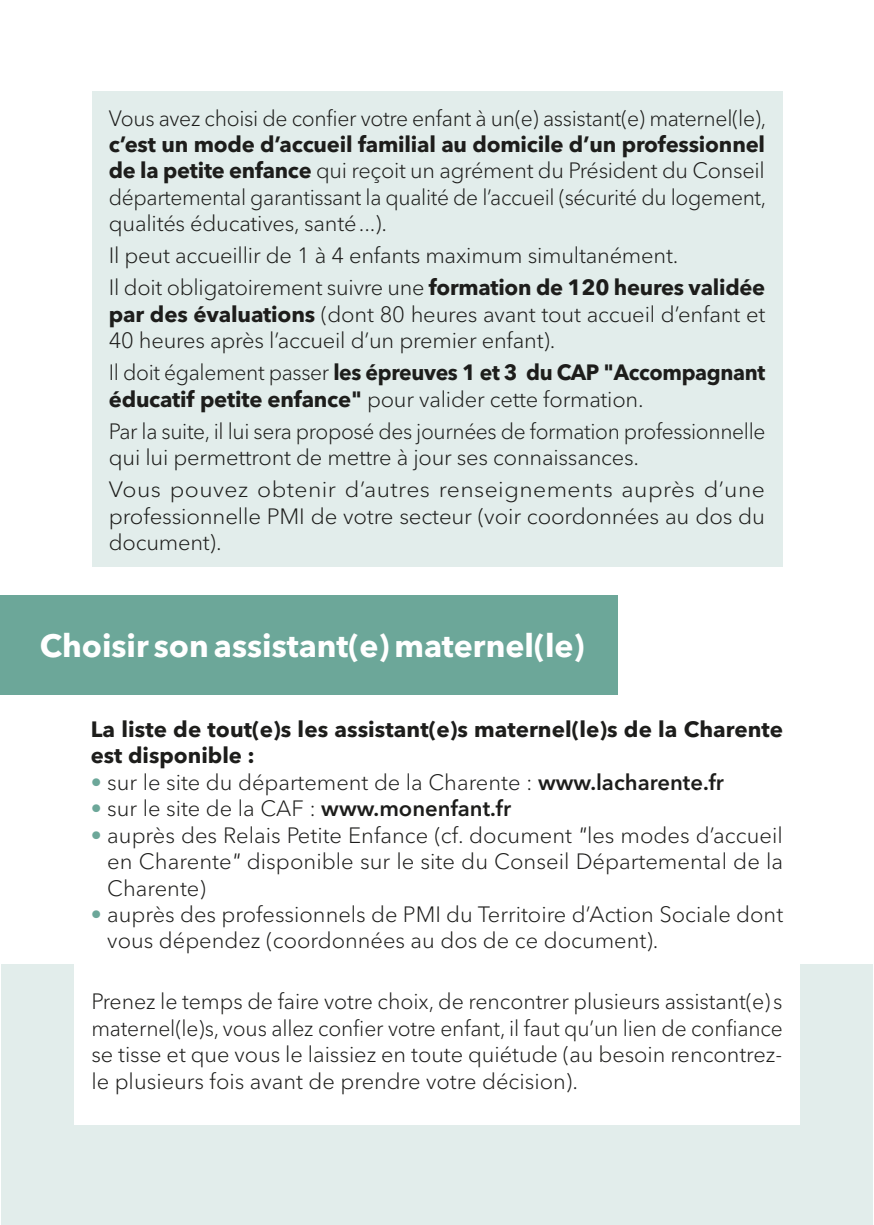
<style>
.page{position:relative;width:874px;height:1225px;background:#fff}
.page>*{position:absolute;margin:0;border:0;box-sizing:border-box;transform-origin:0 0}
.t1{font:700 32px "Avenir Next LT Pro";color:#fff}
.t2{font:300 22px/26.4px "Avenir Next LT Pro";letter-spacing:-.01em;color:#1d1d1b;text-align:justify}
.t3{font:300 22px/26.4px "Avenir Next LT Pro";letter-spacing:-.01em;color:#1d1d1b;text-align:justify;scale:1.05 1}
.t4{font:300 22px/26.4px "Avenir Next LT Pro";letter-spacing:-.01em;color:#1d1d1b;scale:.96 1}
.t5{font:700 22px/26.4px "Avenir Next LT Pro";color:#1d1d1b;scale:.96 1}
.t6{font:700 22px/26.4px "Avenir Next LT Pro";color:#1d1d1b}
.s1{font-weight:700}
.s2{font-weight:300}
.s3{color:#6ca799}
.s4{font-weight:600}
.s5{font-weight:400;font-style:italic}
</style>
<div class="page">
<div style="left:1px;top:964px;width:871px;height:261px;background:#e2edeb"></div>
<div style="left:92px;top:92px;width:689px;height:475px;background:#e2edeb"></div>
<div style="left:0;top:595px;width:617px;height:99px;background:#6ca799"></div>
<div style="left:74px;top:956px;width:725px;height:168px;background:#fff"></div>
<p class="t2" style="left:109px;top:105px;width:658px">Vous avez choisi de confier votre enfant à un(e) assistant(e) maternel(le),</p>
<p class="t2" style="left:109px;top:131px;width:658px"><span class="s1">c’est un mode d’accueil familial au domicile d’un professionnel de la petite enfance</span> qui reçoit un agrément du Président du Conseil départemental garantissant la qualité de l’accueil (sécurité du logement, qualités éducatives, santé...).</p>
<p class="t2" style="left:109px;top:239px;width:657px;line-height:32px">Il peut accueillir de 1 à 4 enfants maximum simultanément.<br>Il doit obligatoirement suivre une <span class="s1">formation de 120 heures validée</span></p>
<p class="t2" style="left:109px;top:301px;width:657px"><span class="s1">par des évaluations</span> (dont 80 heures avant tout accueil d’enfant et<br>40 heures après l’accueil d’un premier enfant).</p>
<p class="t5" style="left:109px;top:359px;width:685px"><span class="s2">Il doit également passer</span> les épreuves 1 et 3 du CAP "Accompagnant éducatif petite enfance" <span class="s2">pour valider cette formation.</span></p>
<p class="t4" style="left:109px;top:418px;width:685px">Par la suite, il lui sera proposé des journées de formation professionnelle qui lui permettront de mettre à jour ses connaissances.</p>
<p class="t3" style="left:109px;top:476px;width:626px">Vous pouvez obtenir d’autres renseignements auprès d’une professionnelle PMI de votre secteur (voir coordonnées au dos du document).</p>
<h1 class="t1" style="left:40px;top:626px;width:546px">Choisir son assistant(e) maternel(le)</h1>
<p class="t6" style="left:91px;top:716px;width:693px">La liste de tout(e)s les assistant(e)s maternel(le)s de la Charente est disponible :</p>
<p class="t2" style="left:91px;top:769px;width:634px"><span class="s3">•</span> sur le site du département de la Charente : <span class="s4">www.lacharente.fr</span></p>
<p class="t2" style="left:91px;top:795px;width:421px"><span class="s3">•</span> sur le site de la CAF : <span class="s4">www.monenfant.fr</span></p>
<p class="t2" style="left:107px;top:822px;width:677px;text-indent:-16px"><span class="s3">•</span> auprès des Relais Petite Enfance (cf. document <span class="s5">"</span>les modes d’accueil en Charente<span class="s5">"</span> disponible sur le site du Conseil Départemental de la Charente)</p>
<p class="t2" style="left:107px;top:901px;width:677px;text-indent:-16px"><span class="s3">•</span> auprès des professionnels de PMI du Territoire d’Action Sociale dont vous dépendez (coordonnées au dos de ce document).</p>
<p class="t2" style="left:91px;top:988px;width:692px">Prenez le temps de faire votre choix, de rencontrer plusieurs assistant(e) s maternel(le)s, vous allez confier votre enfant, il faut qu’un lien de confiance se tisse et que vous le laissiez en toute quiétude (au besoin rencontrez&shy;le plusieurs fois avant de prendre votre décision).</p>
</div>
